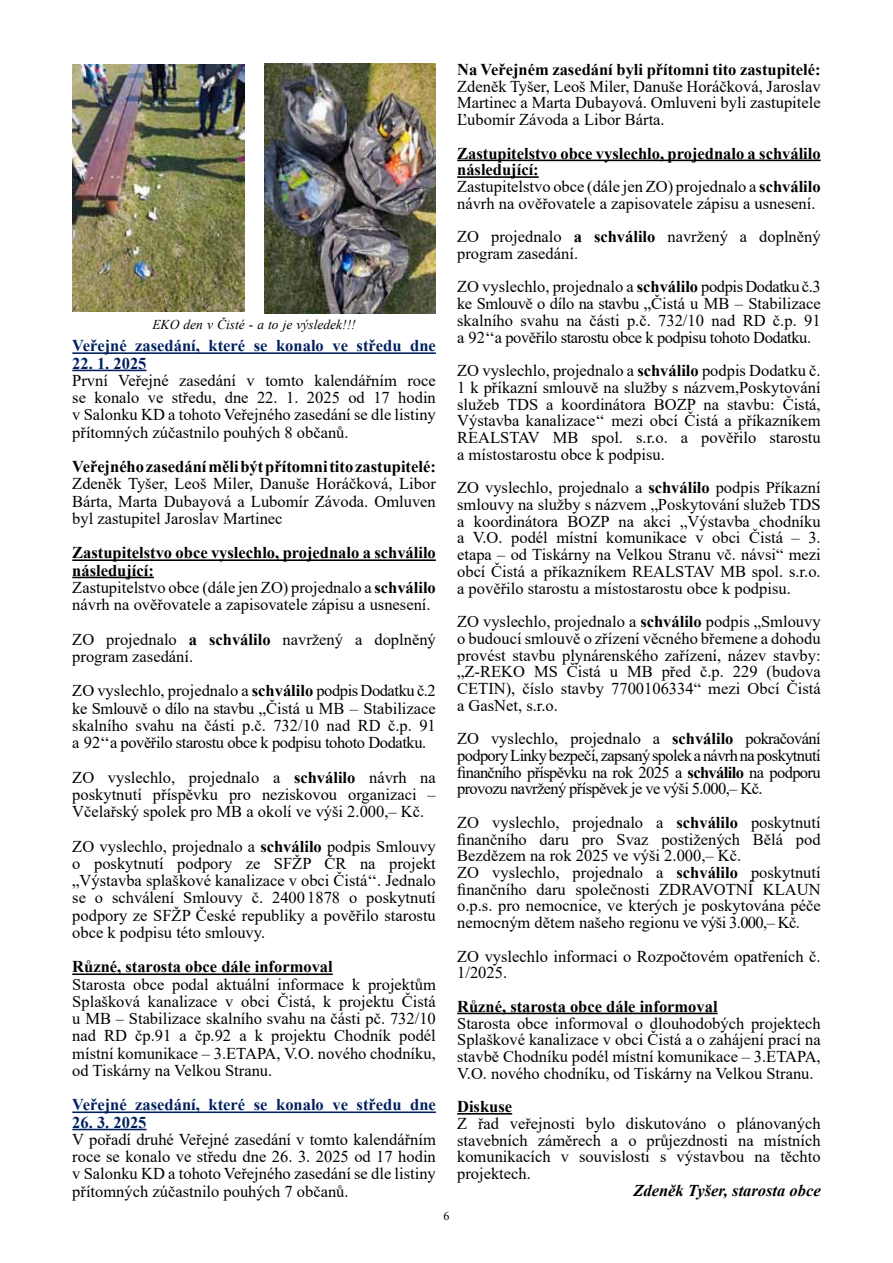
<style>
.page{position:relative;width:893px;height:1263px;background:#fff}
.page>*{position:absolute;margin:0;border:0;box-sizing:border-box;transform-origin:0 0}
.t1{font:16.5px/16.8px "Times New Roman";color:#000;text-align:justify}
.t2{font:700 16.5px "Times New Roman";color:#000}
.t3{font:700 16.5px "Times New Roman";color:#002060}
.t4{font:italic 700 16.5px "Times New Roman";color:#000}
.t5{font:italic 13.5px "Times New Roman";color:#000}
.t6{font:12px "Times New Roman";color:#000}
.s1{font-weight:700}
</style>
<div class="page">
<hr style="left:72px;top:352px;width:364px;height:2px;background:#002060">
<hr style="left:72px;top:370px;width:75px;height:1px;background:#002060">
<hr style="left:72px;top:559px;width:364px;height:2px;background:#000">
<hr style="left:72px;top:577px;width:82px;height:1px;background:#000">
<hr style="left:72px;top:973px;width:261px;height:2px;background:#000">
<hr style="left:72px;top:1111px;width:364px;height:2px;background:#002060">
<hr style="left:72px;top:1129px;width:75px;height:1px;background:#002060">
<hr style="left:457px;top:160px;width:364px;height:1px;background:#000">
<hr style="left:457px;top:176px;width:82px;height:2px;background:#000">
<hr style="left:457px;top:1013px;width:261px;height:1px;background:#000">
<hr style="left:457px;top:1113px;width:55px;height:1px;background:#000">
<img style="left:264px;top:64px;width:172px;height:249px">
<img style="left:72px;top:64px;width:172px;height:247px">
<p class="t5" style="left:152px;top:315px;width:205px">EKO den v Čisté - a to je výsledek!!!</p>
<p class="t3" style="left:72px;top:334px;width:365px">Veřejné zasedání, které se konalo ve středu dne</p>
<p class="t3" style="left:72px;top:351px;width:76px">22. 1. 2025</p>
<p class="t1" style="left:72px;top:371px;width:365px;line-height:17.2px">První Veřejné zasedání v tomto kalendářním roce se konalo ve středu, dne 22. 1. 2025 od 17 hodin v Salonku KD a tohoto Veřejného zasedání se dle listiny přítomných zúčastnilo pouhých 8 občanů.</p>
<p class="t2" style="left:72px;top:455px;width:365px">Veřejného zasedání měli být přítomni tito zastupitelé:</p>
<p class="t1" style="left:72px;top:475px;width:365px;line-height:17.2px">Zdeněk Tyšer, Leoš Miler, Danuše Horáčková, Libor Bárta, Marta Dubayová a Lubomír Závoda. Omluven byl zastupitel Jaroslav Martinec</p>
<p class="t1" style="left:72px;top:544px;width:365px;line-height:17.2px;text-align:left"><span class="s1">Zastupitelstvo obce vyslechlo, projednalo a schválilo následující:<br></span>Zastupitelstvo obce (dále jen ZO) projednalo a <span class="s1">schválilo </span>návrh na ověřovatele a zapisovatele zápisu a usnesení.</p>
<p class="t1" style="left:72px;top:630px;width:365px;line-height:17.2px">ZO projednalo <span class="s1">a schválilo</span> navržený a doplněný program zasedání.</p>
<p class="t1" style="left:72px;top:682px;width:365px;line-height:17.2px">ZO vyslechlo, projednalo a <span class="s1">schválilo</span> podpis Dodatku č.2 ke Smlouvě o dílo na stavbu „Čistá u MB – Stabilizace skalního svahu na části p.č. 732/10 nad RD č.p. 91 a 92‘‘a pověřilo starostu obce k podpisu tohoto Dodatku.</p>
<p class="t1" style="left:72px;top:768px;width:365px;line-height:17.2px">ZO vyslechlo, projednalo a <span class="s1">schválilo</span> návrh na poskytnutí příspěvku pro neziskovou organizaci – Včelařský spolek pro MB a okolí ve výši 2.000,– Kč.</p>
<p class="t1" style="left:72px;top:837px;width:365px;line-height:17.2px">ZO vyslechlo, projednalo a <span class="s1">schválilo</span> podpis Smlouvy o poskytnutí podpory ze SFŽP ČR na projekt „Výstavba splaškové kanalizace v obci Čistá‘‘. Jednalo se o schválení Smlouvy č. 24001878 o poskytnutí podpory ze SFŽP České republiky a pověřilo starostu obce k podpisu této smlouvy.</p>
<p class="t2" style="left:72px;top:955px;width:262px">Různé, starosta obce dále informoval</p>
<p class="t1" style="left:72px;top:975px;width:365px;line-height:17.2px">Starosta obce podal aktuální informace k projektům Splašková kanalizace v obci Čistá, k projektu Čistá u MB – Stabilizace skalního svahu na části pč. 732/10 nad RD čp.91 a čp.92 a k projektu Chodník podél místní komunikace – 3.ETAPA, V.O. nového chodníku, od Tiskárny na Velkou Stranu.</p>
<p class="t3" style="left:72px;top:1093px;width:365px">Veřejné zasedání, které se konalo ve středu dne</p>
<p class="t3" style="left:72px;top:1110px;width:76px">26. 3. 2025</p>
<p class="t1" style="left:72px;top:1130px;width:365px;line-height:17.2px">V pořadí druhé Veřejné zasedání v tomto kalendářním roce se konalo ve středu dne 26. 3. 2025 od 17 hodin v Salonku KD a tohoto Veřejného zasedání se dle listiny přítomných zúčastnilo pouhých 7 občanů.</p>
<p class="t6" style="left:443px;top:1208px;width:7px">6</p>
<p class="t2" style="left:457px;top:58px;width:365px">Na Veřejném zasedání byli přítomni tito zastupitelé:</p>
<p class="t1" style="left:457px;top:77px;width:365px">Zdeněk Tyšer, Leoš Miler, Danuše Horáčková, Jaroslav Martinec a Marta Dubayová. Omluveni byli zastupitele Ľubomír Závoda a Libor Bárta.</p>
<p class="t1" style="left:457px;top:144px;width:365px;text-align:left"><span class="s1">Zastupitelstvo obce vyslechlo, projednalo a schválilo následující:<br></span>Zastupitelstvo obce (dále jen ZO) projednalo a <span class="s1">schválilo </span>návrh na ověřovatele a zapisovatele zápisu a usnesení.</p>
<p class="t1" style="left:457px;top:228px;width:365px">ZO projednalo <span class="s1">a schválilo</span> navržený a doplněný program zasedání.</p>
<p class="t1" style="left:457px;top:278px;width:365px">ZO vyslechlo, projednalo a <span class="s1">schválilo</span> podpis Dodatku č.3 ke Smlouvě o dílo na stavbu „Čistá u MB – Stabilizace skalního svahu na části p.č. 732/10 nad RD č.p. 91 a 92‘‘a pověřilo starostu obce k podpisu tohoto Dodatku.</p>
<p class="t1" style="left:457px;top:362px;width:365px">ZO vyslechlo, projednalo a <span class="s1">schválilo</span> podpis Dodatku č.<br>1 k příkazní smlouvě na služby s názvem,Poskytování služeb TDS a koordinátora BOZP na stavbu: Čistá, Výstavba kanalizace‘‘ mezi obcí Čistá a příkazníkem REALSTAV MB spol. s.r.o. a pověřilo starostu a místostarostu obce k podpisu.</p>
<p class="t1" style="left:457px;top:479px;width:365px">ZO vyslechlo, projednalo a <span class="s1">schválilo</span> podpis Příkazní smlouvy na služby s názvem „Poskytování služeb TDS a koordinátora BOZP na akci „Výstavba chodníku a V.O. podél místní komunikace v obci Čistá – 3. etapa – od Tiskárny na Velkou Stranu vč. návsi“ mezi obcí Čistá a příkazníkem REALSTAV MB spol. s.r.o. a pověřilo starostu a místostarostu obce k podpisu.</p>
<p class="t1" style="left:457px;top:613px;width:365px">ZO vyslechlo, projednalo a <span class="s1">schválilo</span> podpis „Smlouvy o budoucí smlouvě o zřízení věcného břemene a dohodu provést stavbu plynárenského zařízení, název stavby: „Z-REKO MS Čistá u MB před č.p. 229 (budova CETIN), číslo stavby 7700106334“ mezi Obcí Čistá a GasNet, s.r.o.</p>
<p class="t1" style="left:457px;top:730px;width:365px">ZO vyslechlo, projednalo a <span class="s1">schválilo</span> pokračování podpory Linky bezpečí, zapsaný spolek anávrh na poskytnutí finančního příspěvku na rok 2025 a <span class="s1">schválilo</span> na podporu provozu navržený příspěvek je ve výši 5.000,– Kč.</p>
<p class="t1" style="left:457px;top:813px;width:365px;text-align:left">ZO vyslechlo, projednalo a <span class="s1">schválilo</span> poskytnutí finančního daru pro Svaz postižených Bělá pod Bezdězem na rok 2025 ve výši 2.000,– Kč.<br>ZO vyslechlo, projednalo a <span class="s1">schválilo</span> poskytnutí finančního daru společnosti ZDRAVOTNÍ KLAUN o.p.s. pro nemocnice, ve kterých je poskytována péče nemocným dětem našeho regionu ve výši 3.000,– Kč.</p>
<p class="t1" style="left:457px;top:947px;width:365px">ZO vyslechlo informaci o Rozpočtovém opatřeních č.<br>1/2025.</p>
<p class="t2" style="left:457px;top:994px;width:262px">Různé, starosta obce dále informoval</p>
<p class="t1" style="left:457px;top:1014px;width:365px">Starosta obce informoval o dlouhodobých projektech Splaškové kanalizace v obci Čistá a o zahájení prací na stavbě Chodníku podél místní komunikace – 3.ETAPA, V.O. nového chodníku, od Tiskárny na Velkou Stranu.</p>
<p class="t2" style="left:457px;top:1095px;width:57px">Diskuse</p>
<p class="t1" style="left:457px;top:1114px;width:365px">Z řad veřejnosti bylo diskutováno o plánovaných stavebních záměrech a o průjezdnosti na místních komunikacích v souvislosti s výstavbou na těchto projektech.</p>
<p class="t4" style="left:633px;top:1179px;width:189px">Zdeněk Tyšer, starosta obce</p>
</div>
